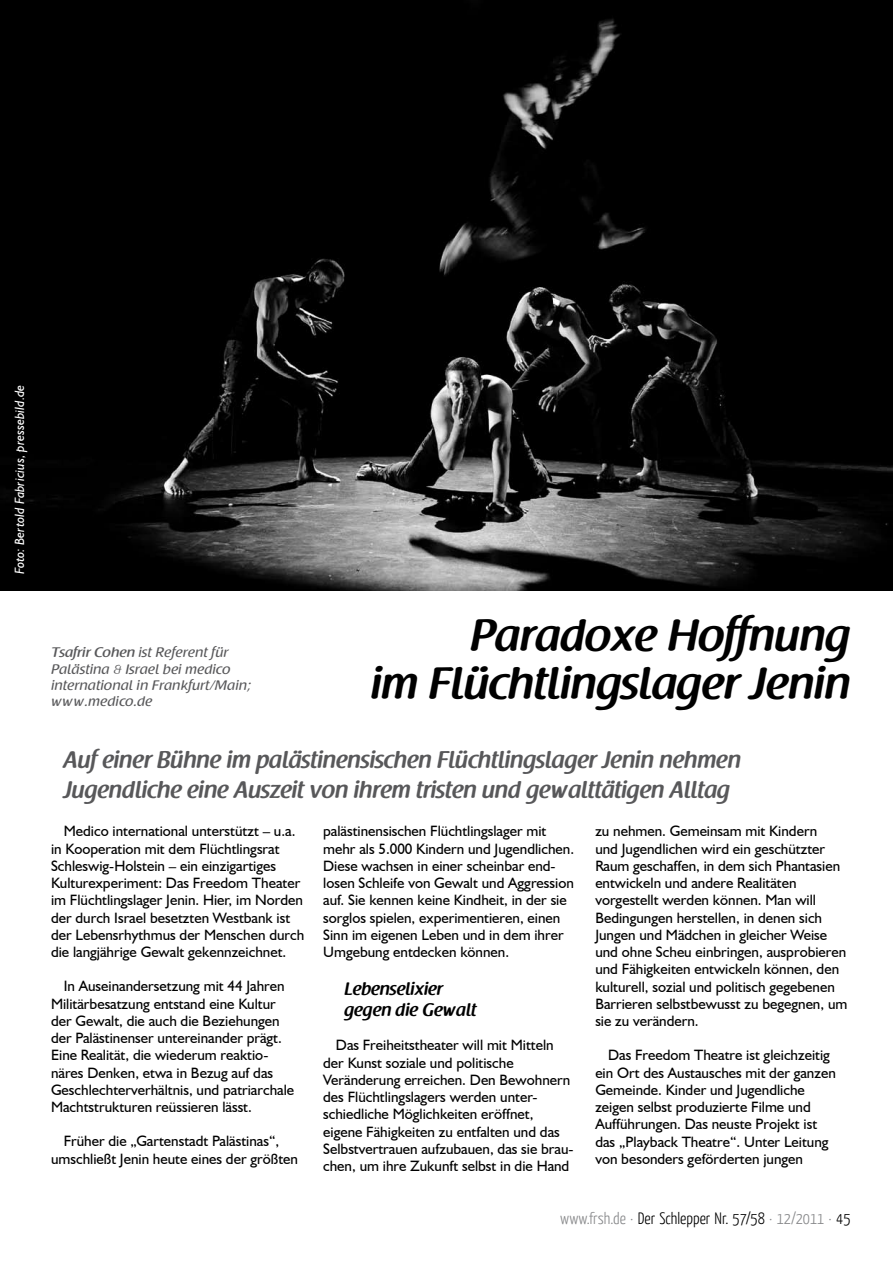
<style>
.page{position:relative;width:893px;height:1263px;background:#fff}
.page>*{position:absolute;margin:0;border:0;box-sizing:border-box;transform-origin:0 0}
.t1{font:600 45px/48px "Raspoutine";color:#000;text-align:right}
.t2{font:600 24px/30px "Raspoutine";color:#58585a}
.t3{font:600 18px/21px "Raspoutine";color:#000}
.t4{font:300 16.5px "Yanone Kaffeesatz";color:#000}
.t5{font:15px/17.2px "Humanist 521 BT";color:#000}
.t6{font:13.65px/16.5px "Raspoutine Classic";color:#58585a;scale:1.09 1}
.t7{font:italic 13.5px "Humanist 521 BT";color:#fff}
.s1{font-family:"Raspoutine";font-weight:500}
.s2{color:#87888a}
</style>
<div class="page">
<img style="left:0;top:0;width:893px;height:590px">
<p class="t7" style="left:11px;top:574px;width:191px;rotate:-90deg">Foto: Bertold Fabricius, pressebild.de</p>
<p class="t6" style="left:51px;top:644px;width:185px"><span class="s1">Tsafrir Cohen</span> ist Referent für<br>Palästina &amp; Israel bei medico international in Frankfurt/Main; www.medico.de</p>
<h1 class="t1" style="left:371px;top:612px;width:481px">Paradoxe Hoffnung<br>im Flüchtlingslager Jenin</h1>
<h2 class="t2" style="left:64px;top:745px;width:679px">Auf einer Bühne im palästinensischen Flüchtlingslager Jenin nehmen<br>Jugendliche eine Auszeit von ihrem tristen und gewalttätigen Alltag</h2>
<p class="t5" style="left:51px;top:822px;width:255px;text-indent:13px">Medico international unterstützt – u.a. in Kooperation mit dem Flüchtlingsrat Schleswig-Holstein – ein einzigartiges Kulturexperiment: Das Freedom Theater im Flüchtlingslager Jenin. Hier, im Norden der durch Israel besetzten Westbank ist der Lebensrhythmus der Menschen durch die langjährige Gewalt gekennzeichnet.</p>
<p class="t5" style="left:51px;top:977px;width:245px;text-indent:13px">In Auseinandersetzung mit 44 Jahren Militärbesatzung entstand eine Kultur der Gewalt, die auch die Beziehungen der Palästinenser untereinander prägt.<br>Eine Realität, die wiederum reaktio&shy;näres Denken, etwa in Bezug auf das Geschlechterverhältnis, und patriarchale Machtstrukturen reüssieren lässt.</p>
<p class="t5" style="left:51px;top:1132px;width:248px;text-align:center">Früher die „Gartenstadt Palästinas“, umschließt Jenin heute eines der größten</p>
<p class="t5" style="left:323px;top:822px;width:252px">palästinensischen Flüchtlingslager mit mehr als 5.000 Kindern und Jugendlichen.<br>Diese wachsen in einer scheinbar end&shy;losen Schleife von Gewalt und Aggression auf. Sie kennen keine Kindheit, in der sie sorglos spielen, experimentieren, einen Sinn im eigenen Leben und in dem ihrer Umgebung entdecken können.</p>
<p class="t3" style="left:344px;top:979px;width:134px">Lebenselixier gegen die Gewalt</p>
<p class="t5" style="left:323px;top:1036px;width:252px;text-indent:13px">Das Freiheitstheater will mit Mitteln der Kunst soziale und politische Veränderung erreichen. Den Bewohnern des Flüchtlingslagers werden unter&shy;schiedliche Möglichkeiten eröffnet, eigene Fähigkeiten zu entfalten und das Selbstvertrauen aufzubauen, das sie brau&shy;chen, um ihre Zukunft selbst in die Hand</p>
<p class="t5" style="left:595px;top:822px;width:254px">zu nehmen. Gemeinsam mit Kindern<br>und Jugendlichen wird ein geschützter Raum geschaffen, in dem sich Phantasien entwickeln und andere Realitäten vorgestellt werden können. Man will Bedingungen herstellen, in denen sich Jungen und Mädchen in gleicher Weise und ohne Scheu einbringen, ausprobieren und Fähigkeiten entwickeln können, den kulturell, sozial und politisch gegebenen Barrieren selbstbewusst zu begegnen, um sie zu verändern.</p>
<p class="t5" style="left:595px;top:1046px;width:242px;text-indent:13px">Das Freedom Theatre ist gleichzeitig ein Ort des Austausches mit der ganzen Gemeinde. Kinder und Jugendliche zeigen selbst produzierte Filme und Aufführungen. Das neuste Projekt ist das „Playback Theatre“. Unter Leitung von besonders geförderten jungen</p>
<p class="t4" style="left:560px;top:1208px;width:292px"><span class="s2">www.frsh.de ·</span> Der Schlepper Nr. 57/58 <span class="s2">· 12/2011 ·</span> 45</p>
</div>
